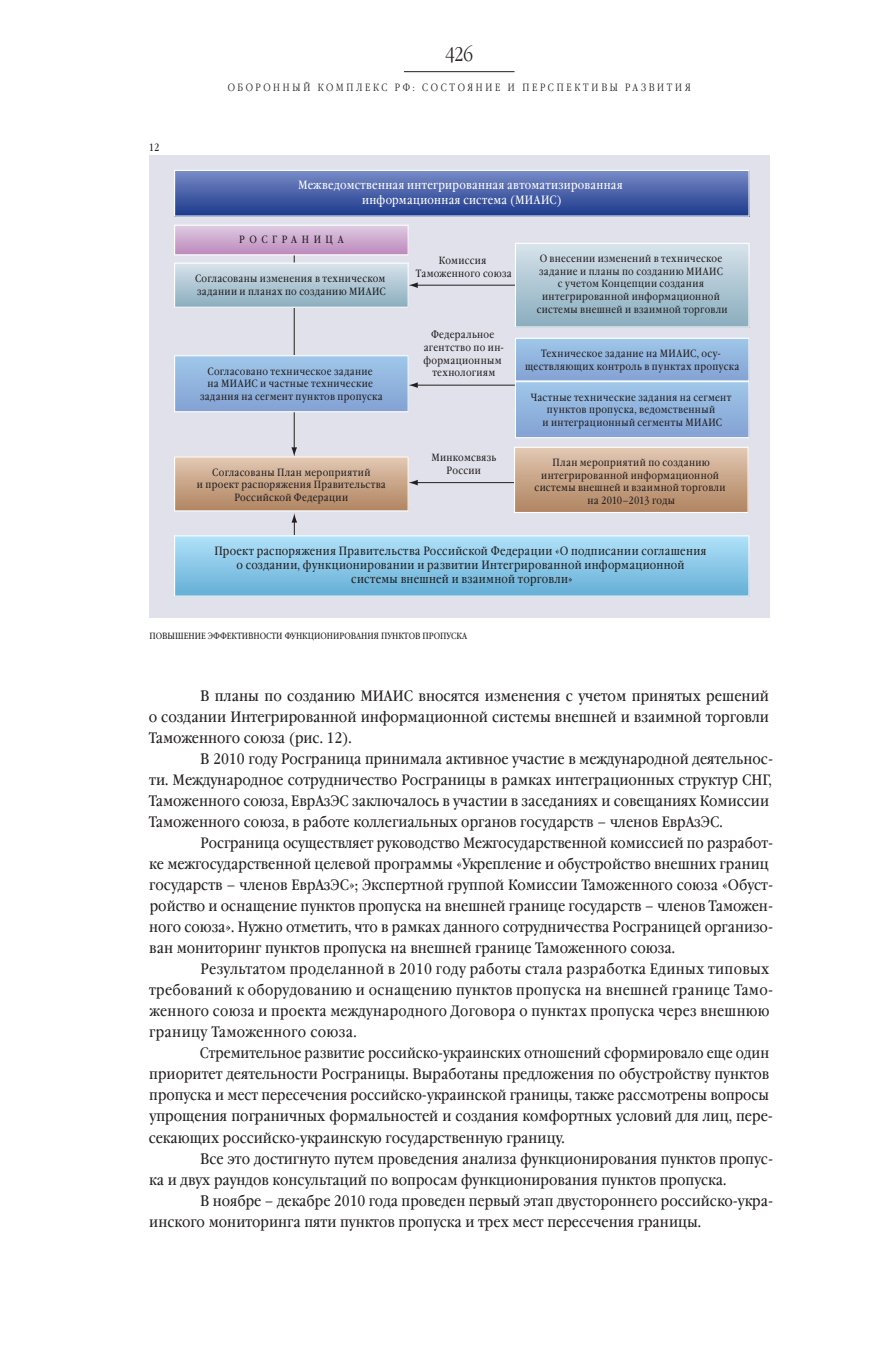
<style>
.page{position:relative;width:893px;height:1361px;background:#fff}
.page>*{position:absolute;margin:0;border:0;box-sizing:border-box;transform-origin:0 0}
.t1{font:300 19.5px "Garamond Narrow C";color:#231f20}
.t2{font:15px/21px "Garamond Book Narrow C";color:#231f20}
.t3{font:15px/21px "Garamond Book Narrow C";color:#231f20;scale:1.04 1}
.t4{font:15px/21px "Garamond Book Narrow C";letter-spacing:.02em;color:#231f20;scale:1.04 1}
.t5{font:15px/21px "Garamond Book Narrow C";color:#231f20;text-align:justify;scale:1.05 1}
.t6{font:12px/14.4px "Garamond Book Narrow C";letter-spacing:.025em;color:#231f20;text-align:center}
.t7{font:12px/14.4px "Garamond Book Narrow C";letter-spacing:.025em;color:#fff;text-align:center}
.t8{font:10.5px/12.6px "Garamond Book Narrow C";letter-spacing:.03em;color:#231f20;text-align:center}
.t9{font:300 10.5px "Garamond Narrow C";color:#231f20}
.t10{font:10.5px "Garamond Book Narrow C";letter-spacing:.43em;color:#231f20}
.t11{font:9px "Garamond Book Narrow C";color:#231f20}
</style>
<div class="page">
<div style="left:149px;top:155px;width:621px;height:463px;background:#e0e1eb"></div>
<hr style="left:294px;top:237px;width:1px;height:212px;background:#231f20">
<hr style="left:416px;top:285px;width:105px;height:1px;background:#231f20">
<hr style="left:416px;top:385px;width:147px;height:1px;background:#231f20">
<hr style="left:294px;top:521px;width:1px;height:38px;background:#231f20">
<svg style="left:174px;top:262px;width:244px;height:46px"></svg>
<svg style="left:515px;top:243px;width:235px;height:85px;background:#b2c9d5"></svg>
<svg style="left:174px;top:355px;width:244px;height:57px;background:#98b8df"></svg>
<hr style="left:416px;top:482px;width:147px;height:1px;background:#231f20">
<svg style="left:174px;top:447px;width:244px;height:75px"></svg>
<svg style="left:514px;top:447px;width:235px;height:66px;background:#cba98d"></svg>
<svg style="left:515px;top:338px;width:235px;height:100px;background:#97b8e0"></svg>
<svg style="left:174px;top:170px;width:576px;height:47px;background:#536aad"></svg>
<svg style="left:174px;top:535px;width:576px;height:62px;background:#90cae8"></svg>
<svg style="left:174px;top:225px;width:235px;height:30px;background:#d0aed1"></svg>
<hr style="left:404px;top:71px;width:110px;height:1px;background:#231f20">
<h1 class="t1" style="left:446px;top:43px;width:29px">426</h1>
<p class="t8" style="left:149px;top:141px;width:12px">12</p>
<p class="t9" style="left:228px;top:82px;width:11px">оборонный</p>
<p class="t9" style="left:318px;top:82px;width:10px">комплекс</p>
<p class="t9" style="left:395px;top:82px;width:37px">рф :состояние</p>
<p class="t9" style="left:508px;top:82px;width:25px">и перспективы</p>
<p class="t9" style="left:625px;top:82px;width:10px">развития</p>
<p class="t7" style="left:298px;top:178px;width:326px">Межведомственная интегрированная автоматизированная информационная система (МИАИС)</p>
<p class="t10" style="left:239px;top:233px;width:106px">РОСГРАНИЦА</p>
<p class="t8" style="left:195px;top:272px;width:192px;text-align:left">Согласованы изменения в техническом задании и планах по созданию МИАИС</p>
<p class="t8" style="left:200px;top:365px;width:184px">Согласовано техническое задание<br>на МИАИС и частные технические задания на сегмент пунктов пропуска</p>
<p class="t8" style="left:416px;top:254px;width:97px">Комиссия<br>Таможенного союза</p>
<p class="t8" style="left:424px;top:329px;width:82px">Федеральное агентство по ин&shy;формационным технологиям</p>
<p class="t8" style="left:431px;top:452px;width:66px">Минкомсвязь</p>
<p class="t8" style="left:212px;top:466px;width:160px">Согласованы План мероприятий</p>
<p class="t8" style="left:447px;top:464px;width:36px">России</p>
<p class="t8" style="left:197px;top:479px;width:191px">и проект распоряжения Правительства<br>Российской Федерации</p>
<p class="t8" style="left:537px;top:253px;width:192px">О внесении изменений в техническое задание и планы по созданию МИАИС с учетом Концепции создания интегрированной информационной системы внешней и взаимной торговли</p>
<p class="t8" style="left:525px;top:348px;width:216px">Техническое задание на МИАИС, осу&shy;ществляющих контроль в пунктах пропуска</p>
<p class="t8" style="left:531px;top:391px;width:202px">Частные технические задания на сегмент пунктов пропуска, ведомственный<br>и интеграционный сегменты МИАИС</p>
<p class="t8" style="left:535px;top:456px;width:192px">План мероприятий по созданию интегрированной информационной системы внешней и взаимной торговли на 2010–2013 годы</p>
<p class="t6" style="left:214px;top:544px;width:494px">Проект распоряжения Правительства Российской Федерации «О подписании соглашения о создании, функционировании и развитии Интегрированной информационной системы внешней и взаимной торговли»</p>
<p class="t11" style="left:149px;top:631px;width:14px">Повы</p>
<p class="t11" style="left:175px;top:631px;width:15px">шение</p>
<p class="t11" style="left:208px;top:631px;width:13px">эффективности</p>
<p class="t11" style="left:285px;top:631px;width:7px">функционировани</p>
<p class="t11" style="left:374px;top:631px;width:14px">я пунктов</p>
<p class="t11" style="left:423px;top:631px;width:7px">пропуска</p>
<p class="t5" style="left:149px;top:686px;width:592px;text-indent:52px">В планы по созданию МИАИС вносятся изменения с учетом принятых решений о создании Интегрированной информационной системы внешней и взаимной торговли Таможенного союза (рис. 12).</p>
<p class="t3" style="left:149px;top:749px;width:602px;text-indent:52px">В 2010 году Росграница принимала активное участие в международной деятельнос&shy;ти. Международное сотрудничество Росграницы в рамках интеграционных структур СНГ, Таможенного союза, ЕврАзЭС заключалось в участии в заседаниях и совещаниях Комиссии Таможенного союза, в работе коллегиальных органов государств – членов ЕврАзЭС.</p>
<p class="t2" style="left:149px;top:833px;width:625px;text-indent:51px">Росграница осуществляет руководство Межгосударственной комиссией по разработ&shy;ке межгосударственной целевой программы «Укрепление и обустройство внешних границ государств – членов ЕврАзЭС»; Экспертной группой Комиссии Таможенного союза «Обуст&shy;ройство и оснащение пунктов пропуска на внешней границе государств – членов Таможен&shy;ного союза». Нужно отметить, что в рамках данного сотрудничества Росграницей организо&shy;ван мониторинг пунктов пропуска на внешней границе Таможенного союза.</p>
<p class="t4" style="left:149px;top:959px;width:601px;text-indent:51px">Результатом проделанной в 2010 году работы стала разработка Единых типовых требований к оборудованию и оснащению пунктов пропуска на внешней границе Тамо&shy;женного союза и проекта международного Договора о пунктах пропуска через внешнюю границу Таможенного союза.</p>
<p class="t2" style="left:149px;top:1043px;width:626px;text-indent:51px">Стремительное развитие российско-украинских отношений сформировало еще один приоритет деятельности Росграницы. Выработаны предложения по обустройству пунктов пропуска и мест пересечения российско-украинской границы, также рассмотрены вопросы упрощения пограничных формальностей и создания комфортных условий для лиц, пере&shy;секающих российско-украинскую государственную границу.</p>
<p class="t3" style="left:149px;top:1148px;width:601px;text-indent:51px">Все это достигнуто путем проведения анализа функционирования пунктов пропус&shy;ка и двух раундов консультаций по вопросам функционирования пунктов пропуска.</p>
<p class="t3" style="left:149px;top:1190px;width:601px;text-indent:51px">В ноябре – декабре 2010 года проведен первый этап двустороннего российско-укра&shy;инского мониторинга пяти пунктов пропуска и трех мест пересечения границы.</p>
</div>
